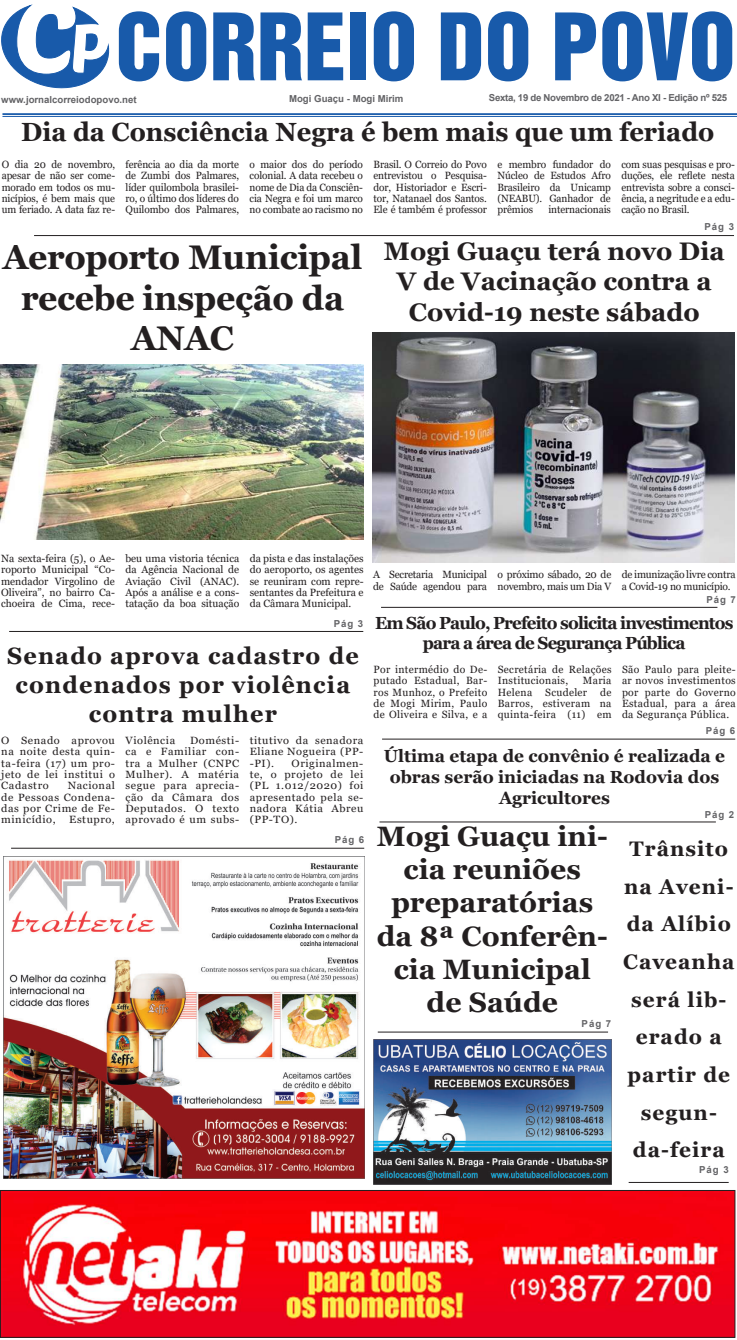
<style>
.page{position:relative;width:737px;height:1340px;background:#fff}
.page>*{position:absolute;margin:0;border:0;box-sizing:border-box;transform-origin:0 0}
.t1{font:84.88px "Helvetica Inserat LT Std";color:#185aaa}
.t2{font:700 34.12px/40.2px "Georgia";letter-spacing:-.01em;color:#231f20;text-align:center}
.t3{font:700 28px/33.2px "Georgia";color:#231f20;text-align:center}
.t4{font:700 26.25px "Georgia";color:#231f20}
.t5{font:700 25.38px/30.6px "Georgia";color:#231f20;text-align:center}
.t6{font:700 23.62px/28.9px "Georgia";letter-spacing:.05em;color:#231f20;text-align:center}
.t7{font:700 21px/37.6px "Georgia";letter-spacing:.05em;color:#231f20;text-align:center}
.t8{font:700 17.5px/21px "Georgia";color:#231f20;text-align:center}
.t9{font:700 17.5px/20.1px "Georgia";letter-spacing:-.05em;color:#231f20;text-align:center}
.t10{font:10.5px/11.4px "Georgia";color:#231f20;text-align:justify;scale:.96 1}
.t11{font:10.5px/11.4px "Georgia";color:#231f20;text-align:justify}
.t12{font:10.5px/11.4px "Georgia";color:#231f20;text-align:justify;scale:1.05 1}
.t13{font:10.5px/11.4px "Georgia";letter-spacing:-.02em;color:#231f20}
.t14{font:10.5px/11.4px "Georgia";letter-spacing:.03em;color:#231f20}
.t15{font:10.5px "Georgia";letter-spacing:.05em;color:#231f20;scale:1.05 1}
.t16{font:700 9.62px "Arial";color:#636366}
.t17{font:700 9.62px "Arial";letter-spacing:-.03em;color:#636366}
</style>
<div class="page">
<hr style="left:2px;top:113px;width:735px;height:2px;background:#185aaa">
<hr style="left:2px;top:116px;width:735px;height:1px;background:#185aaa">
<svg style="left:1px;top:4px;width:108px;height:85px"></svg>
<hr style="left:381px;top:607px;width:336px;height:1px;background:#231f20">
<hr style="left:379px;top:821px;width:337px;height:1px;background:#231f20">
<hr style="left:382px;top:739px;width:353px;height:1px;background:#231f20">
<hr style="left:11px;top:848px;width:353px;height:1px;background:#231f20">
<hr style="left:34px;top:235px;width:700px;height:1px;background:#231f20">
<img style="left:4px;top:856px;width:361px;height:321px">
<img style="left:373px;top:1039px;width:238px;height:145px">
<hr style="left:628px;top:1182px;width:100px;height:1px;background:#231f20">
<hr style="left:378px;top:1031px;width:230px;height:1px;background:#231f20">
<img style="left:2px;top:1191px;width:731px;height:144px">
<div style="left:0;top:1189px;width:735px;height:148px;border:1px solid #231f20"></div>
<hr style="left:9px;top:631px;width:354px;height:1px;background:#231f20">
<img style="left:1px;top:364px;width:362px;height:176px">
<img style="left:372px;top:332px;width:362px;height:230px">
<h1 class="t1" style="left:115px;top:-4px;width:622px">CORREIO DO POVO</h1>
<p class="t17" style="left:489px;top:90px;width:240px">Sexta, 19 de Novembro de 2021 - Ano XI - Edição nº 525</p>
<p class="t16" style="left:289px;top:92px;width:116px">Mogi Guaçu - Mogi Mirim</p>
<p class="t16" style="left:1px;top:92px;width:137px">www.jornalcorreiodopovo.net</p>
<h3 class="t4" style="left:21px;top:115px;width:695px">Dia da Consciência Negra é bem mais que um feriado</h3>
<p class="t10" style="left:2px;top:159px;width:120px">O dia 20 de novembro, apesar de não ser come&shy;morado em todos os mu&shy;nicípios, é bem mais que um feriado. A data faz re-</p>
<p class="t10" style="left:126px;top:159px;width:120px">ferência ao dia da morte de Zumbi dos Palmares, líder quilombola brasilei&shy;ro, o último dos líderes do Quilombo dos Palmares,</p>
<p class="t10" style="left:249px;top:159px;width:120px">o maior dos do período colonial. A data recebeu o nome de Dia da Consciên&shy;cia Negra e foi um marco no combate ao racismo no</p>
<p class="t10" style="left:373px;top:159px;width:120px">Brasil. O Correio do Povo entrevistou o Pesquisa&shy;dor, Historiador e Escri&shy;tor, Natanael dos Santos.<br>Ele é também é professor</p>
<p class="t10" style="left:497px;top:159px;width:120px">e membro fundador do Núcleo de Estudos Afro Brasileiro da Unicamp (NEABU). Ganhador de prêmios</p>
<p class="t10" style="left:548px;top:204px;width:67px">internacionais</p>
<p class="t10" style="left:621px;top:159px;width:120px">com suas pesquisas e pro&shy;duções, ele reflete nesta entrevista sobre a consci&shy;ência, a negritude e a edu&shy;cação no Brasil.</p>
<h2 class="t2" style="left:3px;top:237px;width:361px">Aeroporto Municipal recebe inspeção da<br>ANAC</h2>
<p class="t16" style="left:704px;top:220px;width:31px">Pág 3</p>
<h3 class="t5" style="left:384px;top:236px;width:342px">Mogi Guaçu terá novo Dia<br>V de Vacinação contra a<br>Covid-19 neste sábado</h3>
<p class="t11" style="left:1px;top:552px;width:115px">Na sexta-feira (5), o Ae&shy;roporto Municipal “Co&shy;mendador Virgolino de Oliveira”, no bairro Ca&shy;choeira de Cima, rece-</p>
<p class="t11" style="left:125px;top:552px;width:115px">beu uma vistoria técnica da Agência Nacional de Aviação Civil (ANAC).<br>Após a análise e a cons&shy;tatação da boa situação</p>
<p class="t11" style="left:250px;top:552px;width:115px">da pista e das instalações do aeroporto, os agentes se reuniram com repre&shy;sentantes da Prefeitura e da Câmara Municipal.</p>
<p class="t16" style="left:334px;top:616px;width:31px">Pág 3</p>
<h3 class="t6" style="left:7px;top:641px;width:353px">Senado aprova cadastro de condenados por violência contra mulher</h3>
<p class="t12" style="left:1px;top:734px;width:110px">O Senado aprovou na noite desta quin&shy;ta-feira (17) um pro&shy;jeto de lei institui o Cadastro</p>
<p class="t12" style="left:1px;top:780px;width:110px;text-indent:66px">Nacional de Pessoas Condena&shy;das por Crime de Fe&shy;minicídio,</p>
<p class="t15" style="left:69px;top:813px;width:45px">Estupro,</p>
<p class="t15" style="left:125px;top:733px;width:49px">Violência</p>
<p class="t12" style="left:125px;top:734px;width:110px;text-indent:65px">Domésti&shy;ca e Familiar con&shy;tra a Mulher (CNPC Mulher). A matéria segue para aprecia&shy;ção da Câmara dos Deputados. O texto aprovado é um subs-</p>
<p class="t12" style="left:250px;top:734px;width:110px">titutivo da senadora Eliane Nogueira (PP--PI).</p>
<p class="t12" style="left:250px;top:757px;width:110px;text-indent:42px">Originalmen&shy;te, o projeto de lei (PL 1.012/2020) foi apresentado pela se&shy;nadora Kátia Abreu (PP-TO).</p>
<p class="t16" style="left:335px;top:832px;width:31px">Pág 6</p>
<p class="t13" style="left:373px;top:569px;width:115px">A Secretaria Municipal de Saúde agendou para</p>
<p class="t13" style="left:497px;top:569px;width:115px">o próximo sábado, 20 de novembro, mais um Dia V</p>
<p class="t13" style="left:622px;top:569px;width:115px">de imunização livre contra a Covid-19 no município.</p>
<p class="t16" style="left:706px;top:593px;width:31px">Pág 7</p>
<h3 class="t9" style="left:375px;top:613px;width:360px">Em São Paulo, Prefeito solicita investimentos para a área de Segurança Pública</h3>
<p class="t11" style="left:373px;top:663px;width:115px">Por intermédio do De&shy;putado Estadual, Bar&shy;ros Munhoz, o Prefeito de Mogi Mirim, Paulo de Oliveira e Silva, e a</p>
<p class="t14" style="left:498px;top:663px;width:115px">Secretária de Relações<br>Institucionais,</p>
<p class="t11" style="left:498px;top:675px;width:115px;text-indent:85px">Maria Helena Scudeler de Barros, estiveram na quinta-feira (11) em</p>
<p class="t11" style="left:622px;top:663px;width:115px">São Paulo para pleite&shy;ar novos investimentos por parte do Governo Estadual, para a área da Segurança Pública.</p>
<p class="t16" style="left:705px;top:723px;width:31px">Pág 6</p>
<h3 class="t8" style="left:384px;top:745px;width:343px">Última etapa de convênio é realizada e obras serão iniciadas na Rodovia dos<br>Agricultores</h3>
<h3 class="t3" style="left:377px;top:819px;width:232px">Mogi Guaçu ini&shy;cia reuniões preparatórias da 8ª Conferên&shy;cia Municipal de Saúde</h3>
<p class="t16" style="left:581px;top:1016px;width:31px">Pág 7</p>
<p class="t16" style="left:704px;top:807px;width:31px">Pág 2</p>
<h3 class="t7" style="left:623px;top:830px;width:113px">Trânsito na Aveni&shy;da Alíbio<br>Caveanha será lib&shy;erado a partir de segun&shy;da-feira</h3>
<p class="t16" style="left:699px;top:1162px;width:31px">Pág 3</p>
</div>
